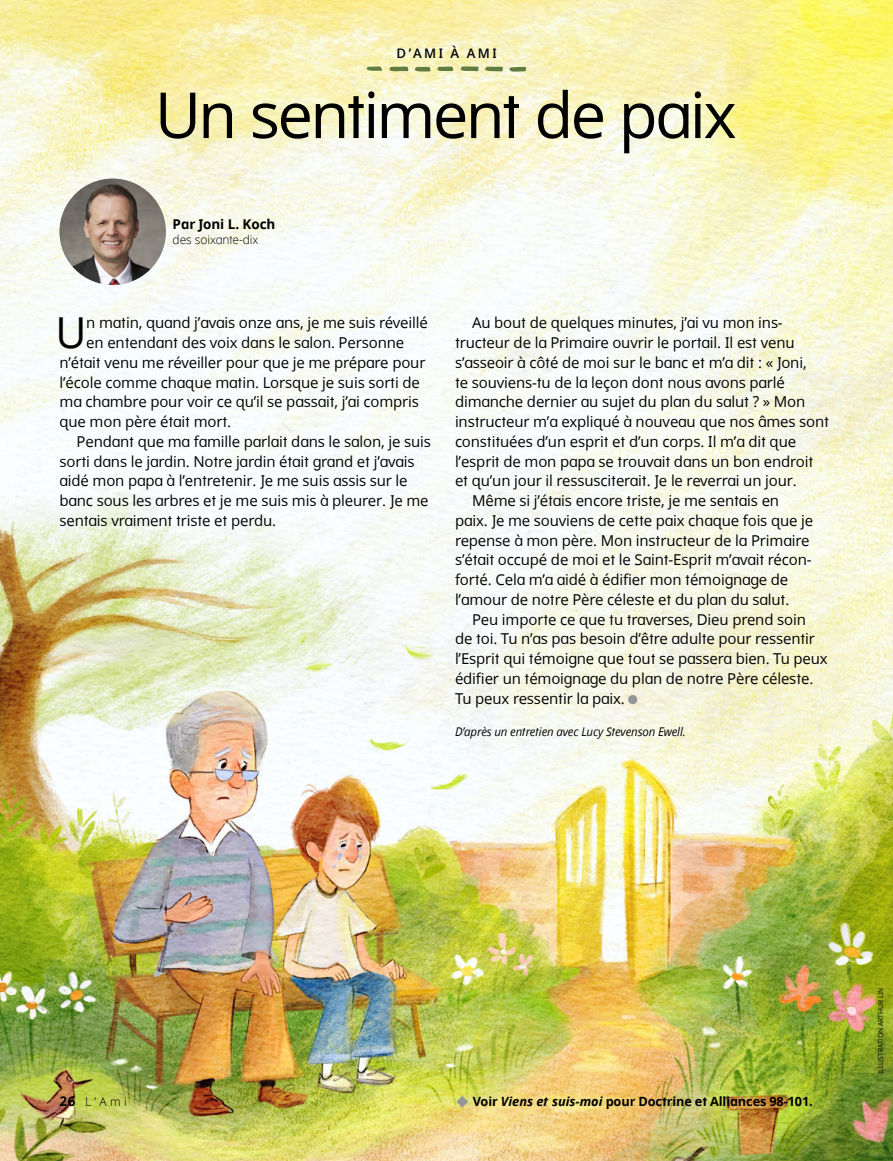
<style>
.page{position:relative;width:893px;height:1161px;background:#fff}
.page>*{position:absolute;margin:0;border:0;box-sizing:border-box;transform-origin:0 0}
.t1{font:63.45px "Dots Solidlds Lat";letter-spacing:-.045em;color:#000}
.ARTCL_para_first{font:42.6px "Dots Solidlds Lat";color:#000}
.ARTCL_para{font:15px/19.8px "Dots Solidlds Lat";letter-spacing:-.01em;color:#000}
.ARTCL_para_first-2{font:15px "Dots Solidlds Lat";letter-spacing:-.01em;color:#000}
.ARTCL-BY_para_first{font:13.5px "Dots Solid lds Lat Bold";letter-spacing:-.005em;color:#000}
.t2{font:600 13.2px "Dots Solidlds Lat";letter-spacing:.185em;color:#000}
.INFO_para_dots_Diamo{font:12.75px "Dots Solid lds Lat Bold";letter-spacing:-.01em;color:#000}
.ARTCL-EVT_para{font:italic 12px "Dots Solidlds Lat";letter-spacing:-.01em;color:#000;scale:.95 1}
.ARTCL-BY_para{font:300 12px "Dots Solidlds Lat";letter-spacing:-.005em;color:#000}
.FIGimg-CRDT_para{font:6.75px "Dots Solidlds Lat";color:#000}
.s1{font-family:"Ding P Ilds Dpi";font-size:12.75px;color:#939598}
.s2{font-family:"Dots Solid lds Lat Bold";font-weight:400;font-size:13.5px}
.s3{color:#939598}
.s4{font-family:"Dots Solidlds Lat";font-weight:700;font-style:italic}
</style>
<div class="page">
<img style="left:0;top:0;width:893px;height:1161px">
<svg style="left:389px;top:67px;width:19px;height:4px"></svg>
<svg style="left:460px;top:66px;width:19px;height:5px"></svg>
<svg style="left:485px;top:67px;width:18px;height:5px"></svg>
<svg style="left:509px;top:67px;width:17px;height:5px"></svg>
<svg style="left:415px;top:67px;width:15px;height:5px"></svg>
<svg style="left:437px;top:66px;width:16px;height:5px"></svg>
<svg style="left:366px;top:66px;width:16px;height:5px"></svg>
<img style="left:60px;top:179px;width:106px;height:106px;border-radius:53px">
<p class="t2" style="left:397px;top:43px;width:102px">D’AMI À AMI</p>
<p class="t1" style="left:155px;top:69px;width:583px">Un sentiment de paix</p>
<p class="ARTCL-BY_para_first" style="left:173px;top:214px;width:104px">Par Joni L. Koch</p>
<p class="ARTCL-BY_para" style="left:173px;top:231px;width:87px">des soixante-dix</p>
<p class="ARTCL_para_first" style="left:56px;top:301px;width:33px">U</p>
<p class="ARTCL_para_first-2" style="left:86px;top:312px;width:343px">n matin, quand j’avais onze ans, je me suis réveillé</p>
<p class="ARTCL_para_first-2" style="left:86px;top:332px;width:319px">en entendant des voix dans le salon. Personne</p>
<p class="ARTCL_para_first-2" style="left:60px;top:351px;width:367px">n’était venu me réveiller pour que je me prépare pour</p>
<p class="ARTCL_para_first-2" style="left:60px;top:371px;width:362px">l’école comme chaque matin. Lorsque je suis sorti de</p>
<p class="ARTCL_para_first-2" style="left:60px;top:391px;width:361px">ma chambre pour voir ce qu’il se passait, j’ai compris</p>
<p class="ARTCL_para_first-2" style="left:60px;top:411px;width:173px">que mon père était mort.</p>
<p class="ARTCL_para" style="left:60px;top:432px;width:373px;text-indent:17px">Pendant que ma famille parlait dans le salon, je suis sorti dans le jardin. Notre jardin était grand et j’avais aidé mon papa à l’entretenir. Je me suis assis sur le banc sous les arbres et je me suis mis à pleurer. Je me sentais vraiment triste et perdu.</p>
<p class="ARTCL_para" style="left:455px;top:313px;width:376px;text-indent:17px">Au bout de quelques minutes, j’ai vu mon ins&shy;tructeur de la Primaire ouvrir le portail. Il est venu s’asseoir à côté de moi sur le banc et m’a dit : « Joni,<br>te souviens-tu de la leçon dont nous avons parlé dimanche dernier au sujet du plan du salut ? » Mon instructeur m’a expliqué à nouveau que nos âmes sont constituées d’un esprit et d’un corps. Il m’a dit que l’esprit de mon papa se trouvait dans un bon endroit et qu’un jour il ressusciterait. Je le reverrai un jour.</p>
<p class="ARTCL_para" style="left:455px;top:491px;width:360px;text-indent:17px">Même si j’étais encore triste, je me sentais en paix. Je me souviens de cette paix chaque fois que je repense à mon père. Mon instructeur de la Primaire s’était occupé de moi et le Saint-Esprit m’avait récon&shy;forté. Cela m’a aidé à édifier mon témoignage de l’amour de notre Père céleste et du plan du salut.</p>
<p class="ARTCL_para" style="left:455px;top:609px;width:374px;text-indent:17px">Peu importe ce que tu traverses, Dieu prend soin<br>de toi. Tu n’as pas besoin d’être adulte pour ressentir l’Esprit qui témoigne que tout se passera bien. Tu peux édifier un témoignage du plan de notre Père céleste.<br>Tu peux ressentir la paix. <span class="s1">●</span></p>
<p class="ARTCL-EVT_para" style="left:455px;top:722px;width:244px">D’après un entretien avec Lucy Stevenson Ewell.</p>
<p class="ARTCL-BY_para" style="left:60px;top:1092px;width:69px"><span class="s2">26</span> L’Ami</p>
<p class="INFO_para_dots_Diamo" style="left:455px;top:1091px;width:359px"><span class="s3">◆</span> Voir <span class="s4">Viens et suis-moi</span> pour Doctrine et Alliances 98-101.</p>
<p class="FIGimg-CRDT_para" style="left:876px;top:1074px;width:88px;rotate:-90deg">ILLUSTRATION ARTHUR LIN</p>
</div>
